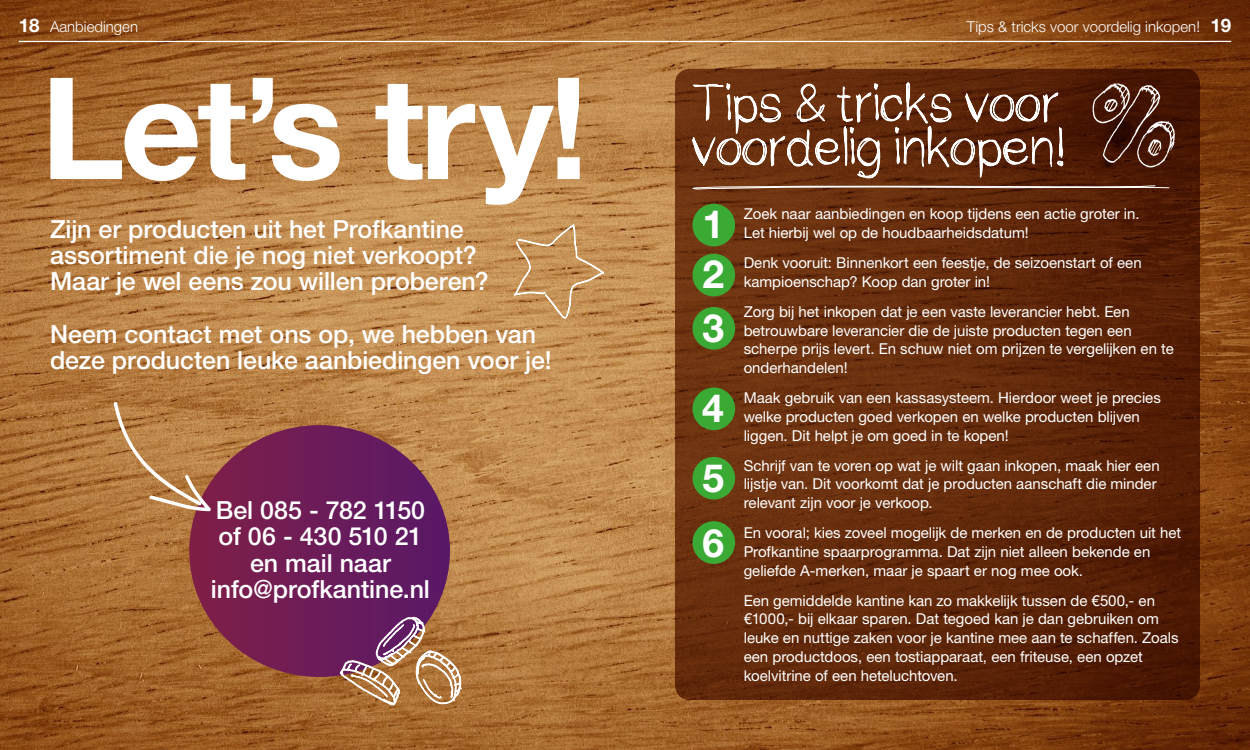
<style>
.page{position:relative;width:1250px;height:750px;background:#fff}
.page>*{position:absolute;margin:0;border:0;box-sizing:border-box;transform-origin:0 0}
.t1{font:700 141.62px "Helvetica Neue LT Std";letter-spacing:-.03em;color:#fff}
.t2{font:700 39px/53.9px "Helvetica Neue LT Std";color:#fff}
.t3{font:500 25px/26.2px "Helvetica Neue LT Std";letter-spacing:-.005em;color:#fff}
.t4{font:15px/18.8px "Helvetica Neue LT Std";letter-spacing:-.005em;color:#fff}
.t5{font:300 15px "Helvetica Neue LT Std";color:#fff}
.s1{font-weight:700;font-size:18.75px}
</style>
<div class="page">
<img style="left:0;top:0;width:1250px;height:750px">
<svg style="left:675px;top:69px;width:525px;height:631px;background:#60280a"></svg>
<svg style="left:514px;top:217px;width:91px;height:104px;background:#c7965f"></svg>
<svg style="left:189px;top:425px;width:261px;height:252px;background:#782b53"></svg>
<div style="left:693px;top:254px;width:42px;height:42px;background:#3aaa35;border-radius:50%"></div>
<div style="left:693px;top:307px;width:42px;height:43px;background:#3aaa35;border-radius:50%"></div>
<div style="left:693px;top:387px;width:42px;height:43px;background:#3aaa35;border-radius:50%"></div>
<div style="left:693px;top:204px;width:42px;height:42px;background:#3aaa35;border-radius:50%"></div>
<div style="left:693px;top:457px;width:42px;height:43px;background:#3aaa35;border-radius:50%"></div>
<div style="left:693px;top:521px;width:42px;height:43px;background:#3aaa35;border-radius:50%"></div>
<svg style="left:113px;top:401px;width:98px;height:110px;background:#bb8651"></svg>
<svg style="left:339px;top:617px;width:128px;height:100px;background:#a7715c"></svg>
<svg style="left:645px;top:79px;width:530px;height:111px;background:#77482f"></svg>
<hr style="left:19px;top:41px;width:606px;height:1px;background:#fff">
<hr style="left:625px;top:41px;width:606px;height:1px;background:#fff">
<p class="t5" style="left:19px;top:18px;width:121px"><span class="s1">18</span> Aanbiedingen</p>
<p class="t5" style="left:967px;top:18px;width:266px">Tips &amp; tricks voor voordelig inkopen! <span class="s1">19</span></p>
<h1 class="t1" style="left:41px;top:41px;width:549px">Let’s try!</h1>
<h3 class="t3" style="left:50px;top:216px;width:440px">Zijn er producten uit het Profkantine assortiment die je nog niet verkoopt?<br>Maar je wel eens zou willen proberen?</h3>
<h3 class="t3" style="left:50px;top:321px;width:503px">Neem contact met ons op, we hebben van deze producten leuke aanbiedingen voor je!</h3>
<h3 class="t3" style="left:211px;top:497px;width:220px;text-align:center">Bel 085 - 782 1150 of 06 - 430 510 21 en mail naar info@profkantine.nl</h3>
<h2 class="t2" style="left:703px;top:196px;width:23px">1</h2>
<h2 class="t2" style="left:702px;top:246px;width:23px">2<br>3</h2>
<h2 class="t2" style="left:702px;top:380px;width:23px">4</h2>
<h2 class="t2" style="left:703px;top:445px;width:23px;line-height:64.4px">5<br>6</h2>
<p class="t4" style="left:744px;top:205px;width:397px">Zoek naar aanbiedingen en koop tijdens een actie groter in.<br>Let hierbij wel op de houdbaarheidsdatum!</p>
<p class="t4" style="left:744px;top:253px;width:399px">Denk vooruit: Binnenkort een feestje, de seizoenstart of een kampioenschap? Koop dan groter in!</p>
<p class="t4" style="left:744px;top:302px;width:431px">Zorg bij het inkopen dat je een vaste leverancier hebt. Een betrouwbare leverancier die de juiste producten tegen een scherpe prijs levert. En schuw niet om prijzen te vergelijken en te onderhandelen!</p>
<p class="t4" style="left:744px;top:388px;width:419px">Maak gebruik van een kassasysteem. Hierdoor weet je precies welke producten goed verkopen en welke producten blijven liggen. Dit helpt je om goed in te kopen!</p>
<p class="t4" style="left:744px;top:456px;width:417px">Schrijf van te voren op wat je wilt gaan inkopen, maak hier een lijstje van. Dit voorkomt dat je producten aanschaft die minder relevant zijn voor je verkoop.</p>
<p class="t4" style="left:744px;top:523px;width:439px">En vooral; kies zoveel mogelijk de merken en de producten uit het<br>Profkantine spaarprogramma. Dat zijn niet alleen bekende en geliefde A-merken, maar je spaart er nog mee ook.</p>
<p class="t4" style="left:744px;top:591px;width:436px">Een gemiddelde kantine kan zo makkelijk tussen de €500,- en €1000,- bij elkaar sparen. Dat tegoed kan je dan gebruiken om leuke en nuttige zaken voor je kantine mee aan te schaffen. Zoals een productdoos, een tostiapparaat, een friteuse, een opzet koelvitrine of een heteluchtoven.</p>
</div>
